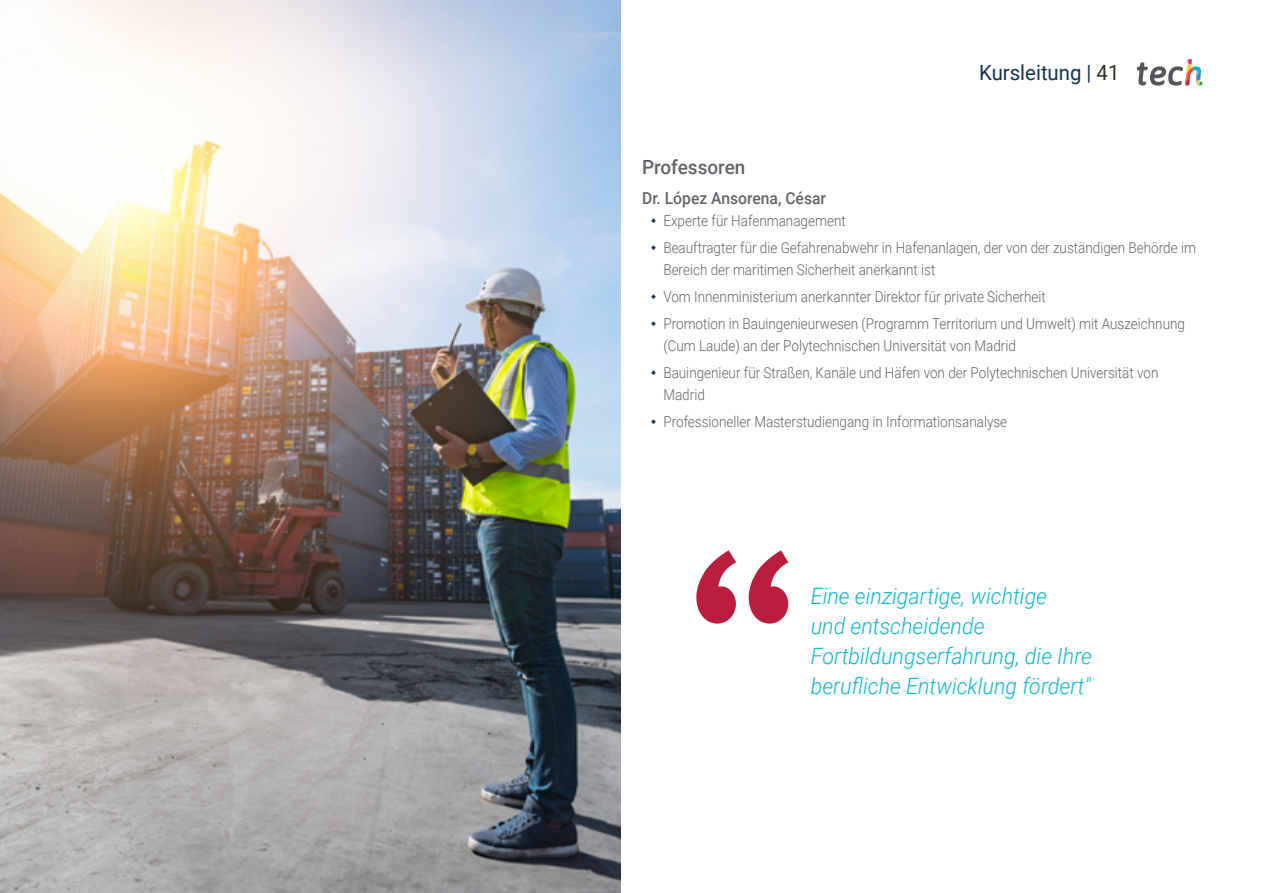
<style>
.page{position:relative;width:1263px;height:893px;background:#fff}
.page>*{position:absolute;margin:0;border:0;box-sizing:border-box;transform-origin:0 0}
.t1{font:italic 300 22.5px/30px "Roboto";color:#0fb6cf;scale:.95 1}
.t2{font:21px "Roboto";color:#123352}
.t3{font:500 19.5px "Roboto";color:#61646a}
.t4{font:500 16.5px "Roboto";color:#61646a;scale:.95 1}
.t5{font:300 15px/26.7px "Roboto";color:#61646a;scale:.9 1}
.s1{color:#312e20}
</style>
<div class="page">
<img style="left:0;top:0;width:621px;height:893px">
<svg style="left:696px;top:550px;width:92px;height:74px"></svg>
<svg style="left:1137px;top:59px;width:65px;height:27px"></svg>
<h2 class="t2" style="left:979px;top:57px;width:142px">Kursleitung | <span class="s1">41</span></h2>
<h3 class="t3" style="left:642px;top:153px;width:105px">Professoren</h3>
<p class="t4" style="left:642px;top:186px;width:195px">Dr. López Ansorena, César</p>
<p class="t5" style="left:663px;top:207px;width:593px">Experte für Hafenmanagement<br>Beauftragter für die Gefahrenabwehr in Hafenanlagen, der von der zuständigen Behörde im</p>
<p class="t5" style="left:663px;top:256px;width:581px">Bereich der maritimen Sicherheit anerkannt ist<br>Vom Innenministerium anerkannter Direktor für private Sicherheit<br>Promotion in Bauingenieurwesen (Programm Territorium und Umwelt) mit Auszeichnung</p>
<p class="t5" style="left:663px;top:332px;width:552px">(Cum Laude) an der Polytechnischen Universität von Madrid<br>Bauingenieur für Straßen, Kanäle und Häfen von der Polytechnischen Universität von</p>
<p class="t5" style="left:663px;top:381px;width:384px">Madrid<br>Professioneller Masterstudiengang in Informationsanalyse</p>
<h1 class="t1" style="left:811px;top:580px;width:298px">Eine einzigartige, wichtige<br>und entscheidende<br>Fortbildungserfahrung, die Ihre berufliche Entwicklung fördert"</h1>
</div>
